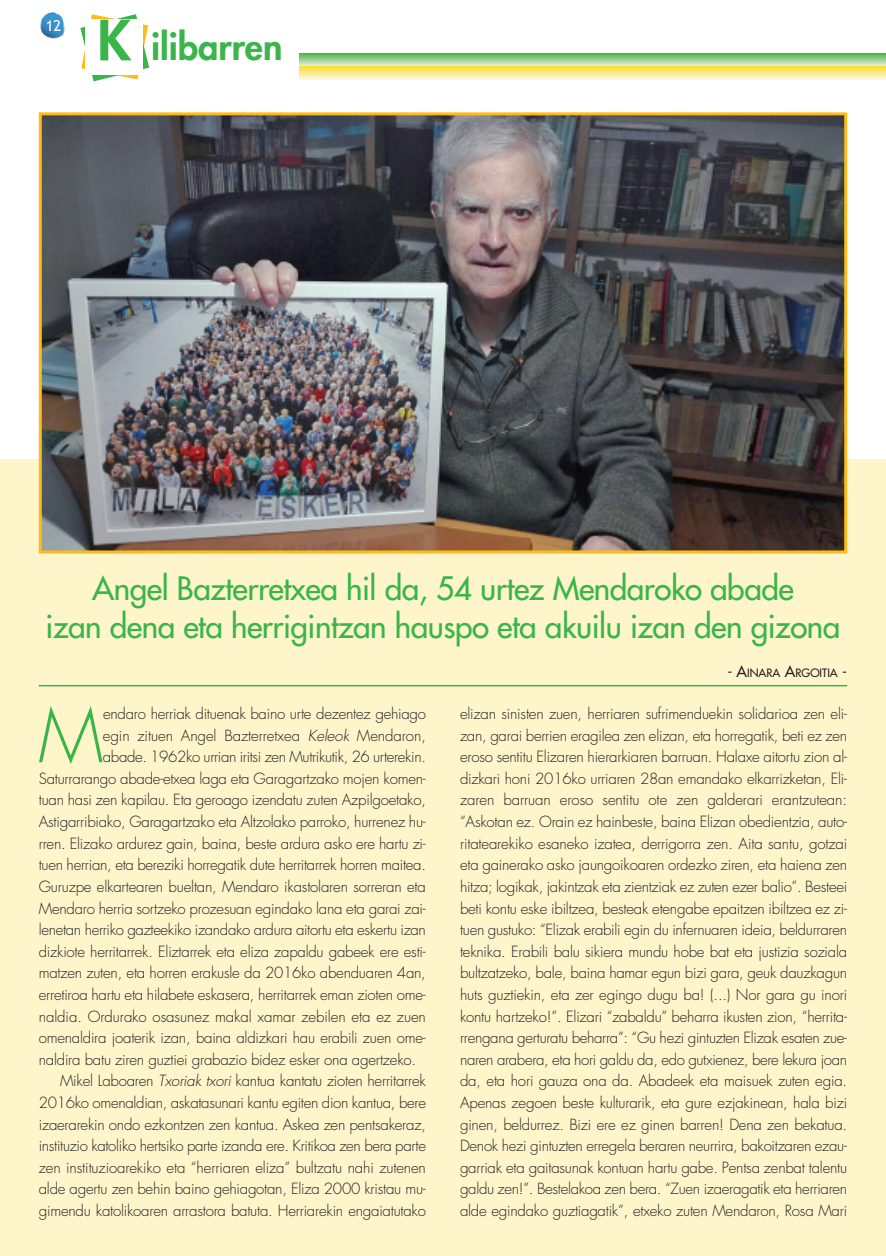
<style>
.page{position:relative;width:886px;height:1256px;background:#fff}
.page>*{position:absolute;margin:0;border:0;box-sizing:border-box;transform-origin:0 0}
.t1{font:300 72.3px "Futura";color:#3ab54a}
.t2{font:800 36px "Futura";color:#3ab54a}
.t3{font:31.5px/37.5px "Futura";letter-spacing:-.015em;color:#3ab54a;text-align:center}
.t4{font:300 15px/21.6px "Futura";letter-spacing:-.015em;color:#231f20;text-align:justify}
.t5{font:15px "Trebuchet MS";color:#fff}
.t6{font:11.25px "Futura";color:#231f20}
.s1{font-size:54px}
.s2{font-style:italic}
.s3{font-size:15px}
</style>
<div class="page">
<div style="left:0;top:459px;width:885px;height:796px;background:#fef5cb"></div>
<img style="left:43px;top:116px;width:800px;height:433px">
<div style="left:39px;top:112px;width:808px;height:441px;border:3px solid #ffbb1b"></div>
<img style="left:40px;top:12px;width:25px;height:27px">
<svg style="left:80px;top:14px;width:69px;height:67px"></svg>
<div style="left:85px;top:19px;width:57px;height:55px;background:#fff"></div>
<hr style="left:39px;top:685px;width:808px;height:1px;background:#3ab54a">
<svg style="left:300px;top:66px;width:585px;height:14px;background:#fee98c"></svg>
<svg style="left:300px;top:54px;width:585px;height:12px;background:#9dd298"></svg>
<p class="t5" style="left:46px;top:17px;width:17px">12</p>
<h2 class="t2" style="left:97px;top:30px;width:186px"><span class="s1">K</span> ilibarren</h2>
<h3 class="t3" style="left:46px;top:572px;width:796px">Angel Bazterretxea hil da, 54 urtez Mendaroko abade<br>izan dena eta herrigintzan hauspo eta akuilu izan den gizona</h3>
<h1 class="t1" style="left:38px;top:702px;width:66px">M</h1>
<p class="t4" style="left:103px;top:704px;width:324px">endaro herriak dituenak baino urte dezentez gehiago</p>
<p class="t4" style="left:103px;top:725px;width:324px">egin zituen Angel Bazterretxea <span class="s2">Keleok</span> Mendaron,</p>
<p class="t4" style="left:103px;top:747px;width:324px">abade. 1962ko urrian iritsi zen Mutrikutik, 26 urterekin.</p>
<p class="t4" style="left:39px;top:768px;width:388px">Saturrarango abade-etxea laga eta Garagartzako mojen komen-</p>
<p class="t4" style="left:39px;top:790px;width:388px">tuan hasi zen kapilau. Eta geroago izendatu zuten Azpilgoetako,</p>
<p class="t4" style="left:39px;top:812px;width:388px">Astigarribiako, Garagartzako eta Altzolako parroko, hurrenez hu-</p>
<p class="t4" style="left:39px;top:833px;width:388px">rren. Elizako ardurez gain, baina, beste ardura asko ere hartu zi-</p>
<p class="t4" style="left:39px;top:855px;width:388px">tuen herrian, eta bereziki horregatik dute herritarrek horren maitea.</p>
<p class="t4" style="left:39px;top:876px;width:388px">Guruzpe elkartearen bueltan, Mendaro ikastolaren sorreran eta</p>
<p class="t4" style="left:39px;top:898px;width:388px">Mendaro herria sortzeko prozesuan egindako lana eta garai zai-</p>
<p class="t4" style="left:39px;top:920px;width:388px">lenetan herriko gazteekiko izandako ardura aitortu eta eskertu izan</p>
<p class="t4" style="left:39px;top:941px;width:388px">dizkiote herritarrek. Eliztarrek eta eliza zapaldu gabeek ere esti-</p>
<p class="t4" style="left:39px;top:963px;width:388px">matzen zuten, eta horren erakusle da 2016ko abenduaren 4an,</p>
<p class="t4" style="left:39px;top:984px;width:388px">erretiroa hartu eta hilabete eskasera, herritarrek eman zioten ome-</p>
<p class="t4" style="left:39px;top:1006px;width:388px">naldia. Ordurako osasunez makal xamar zebilen eta ez zuen</p>
<p class="t4" style="left:39px;top:1028px;width:388px">omenaldira joaterik izan, baina aldizkari hau erabili zuen ome-</p>
<p class="t4" style="left:39px;top:1049px;width:379px">naldira batu ziren guztiei grabazio bidez esker ona agertzeko.</p>
<p class="t4" style="left:60px;top:1071px;width:367px">Mikel Laboaren <span class="s2">Txoriak txori</span> kantua kantatu zioten herritarrek</p>
<p class="t4" style="left:39px;top:1092px;width:388px">2016ko omenaldian, askatasunari kantu egiten dion kantua, bere</p>
<p class="t4" style="left:39px;top:1114px;width:388px">izaerarekin ondo ezkontzen zen kantua. Askea zen pentsakeraz,</p>
<p class="t4" style="left:39px;top:1136px;width:388px">instituzio katoliko hertsiko parte izanda ere. Kritikoa zen bera parte</p>
<p class="t4" style="left:39px;top:1157px;width:388px">zen instituzioarekiko eta “herriaren eliza” bultzatu nahi zutenen</p>
<p class="t4" style="left:39px;top:1179px;width:388px">alde agertu zen behin baino gehiagotan, Eliza 2000 kristau mu-</p>
<p class="t4" style="left:39px;top:1200px;width:388px">gimendu katolikoaren arrastora batuta. Herriarekin engaiatutako</p>
<p class="t6" style="left:727px;top:667px;width:121px"><span class="s3">- A</span>INARA <span class="s3">A</span>RGOITIA <span class="s3">-</span></p>
<p class="t4" style="left:460px;top:704px;width:388px">elizan sinisten zuen, herriaren sufrimenduekin solidarioa zen eli&shy;zan, garai berrien eragilea zen elizan, eta horregatik, beti ez zen eroso sentitu Elizaren hierarkiaren barruan. Halaxe aitortu zion al&shy;dizkari honi 2016ko urriaren 28an emandako elkarrizketan, Eli&shy;zaren barruan eroso sentitu ote zen galderari erantzutean: “Askotan ez. Orain ez hainbeste, baina Elizan obedientzia, auto&shy;ritatearekiko esaneko izatea, derrigorra zen. Aita santu, gotzai eta gainerako asko jaungoikoaren ordezko ziren, eta haiena zen hitza; logikak, jakintzak eta zientziak ez zuten ezer balio”. Besteei beti kontu eske ibiltzea, besteak etengabe epaitzen ibiltzea ez zi&shy;tuen gustuko: “Elizak erabili egin du infernuaren ideia, beldurraren teknika. Erabili balu sikiera mundu hobe bat eta justizia soziala bultzatzeko, bale, baina hamar egun bizi gara, geuk dauzkagun huts guztiekin, eta zer egingo dugu ba! (...) Nor gara gu inori kontu hartzeko!”. Elizari “zabaldu” beharra ikusten zion, “herrita&shy;rrengana gerturatu beharra”: “Gu hezi gintuzten Elizak esaten zue&shy;naren arabera, eta hori galdu da, edo gutxienez, bere lekura joan da, eta hori gauza ona da. Abadeek eta maisuek zuten egia.<br>Apenas zegoen beste kulturarik, eta gure ezjakinean, hala bizi ginen, beldurrez. Bizi ere ez ginen barren! Dena zen bekatua.<br>Denok hezi gintuzten erregela beraren neurrira, bakoitzaren ezau&shy;garriak eta gaitasunak kontuan hartu gabe. Pentsa zenbat talentu galdu zen!”. Bestelakoa zen bera. “Zuen izaeragatik eta herriaren alde egindako guztiagatik”, etxeko zuten Mendaron, Rosa Mari</p>
</div>
